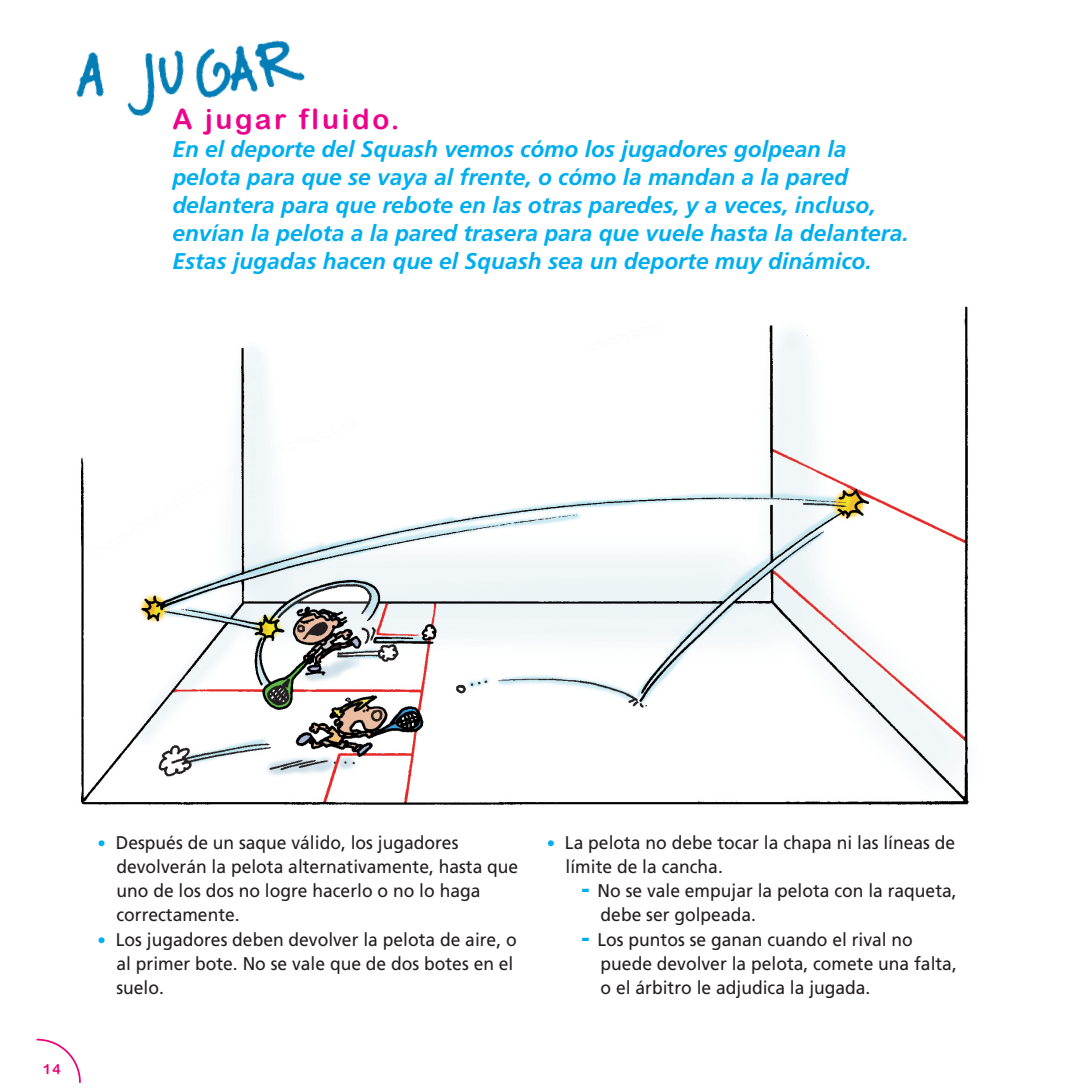
<style>
.page{position:relative;width:1092px;height:1092px;background:#fff}
.page>*{position:absolute;margin:0;border:0;box-sizing:border-box;transform-origin:0 0}
.t1{font:28px "Arial Rounded MT Bold";letter-spacing:.1em;color:#ed028c}
.t2{font:italic 700 22.75px/28px "Frutiger";color:#00aeef}
.t3{font:18.38px/24.2px "Frutiger";color:#231f20;scale:.95 1}
.t4{font:14px "Arial Rounded MT Bold";color:#ed0274}
.s1{font-weight:900;font-size:24.5px;color:#00aeef}
</style>
<div class="page">
<svg style="left:36px;top:1038px;width:45px;height:45px"></svg>
<img style="left:76px;top:40px;width:229px;height:77px">
<img style="left:81px;top:306px;width:888px;height:500px">
<p class="t1" style="left:172px;top:103px;width:229px">A jugar fluido.</p>
<p class="t2" style="left:172px;top:135px;width:737px">En el deporte del Squash vemos cómo los jugadores golpean la pelota para que se vaya al frente, o cómo la mandan a la pared delantera para que rebote en las otras paredes, y a veces, incluso, envían la pelota a la pared trasera para que vuele hasta la delantera.<br>Estas jugadas hacen que el Squash sea un deporte muy dinámico.</p>
<p class="t4" style="left:43px;top:1060px;width:20px">14</p>
<p class="t3" style="left:97px;top:830px;width:382px"><span class="s1">·</span> Después de un saque válido, los jugadores</p>
<p class="t3" style="left:116px;top:854px;width:424px">devolverán la pelota alternativamente, hasta que</p>
<p class="t3" style="left:116px;top:878px;width:384px">uno de los dos no logre hacerlo o no lo haga</p>
<p class="t3" style="left:116px;top:902px;width:131px">correctamente.</p>
<p class="t3" style="left:97px;top:927px;width:443px"><span class="s1">·</span> Los jugadores deben devolver la pelota de aire, o</p>
<p class="t3" style="left:116px;top:951px;width:419px">al primer bote. No se vale que de dos botes en el</p>
<p class="t3" style="left:116px;top:975px;width:52px">suelo.</p>
<p class="t3" style="left:565px;top:830px;width:411px;text-indent:-19px"><span class="s1">·</span> La pelota no debe tocar la chapa ni las líneas de límite de la cancha.</p>
<p class="t3" style="left:600px;top:878px;width:376px;text-indent:-19px"><span class="s1">-</span> No se vale empujar la pelota con la raqueta, debe ser golpeada.</p>
<p class="t3" style="left:600px;top:927px;width:376px;text-indent:-19px"><span class="s1">-</span> Los puntos se ganan cuando el rival no puede devolver la pelota, comete una falta, o el árbitro le adjudica la jugada.</p>
</div>
